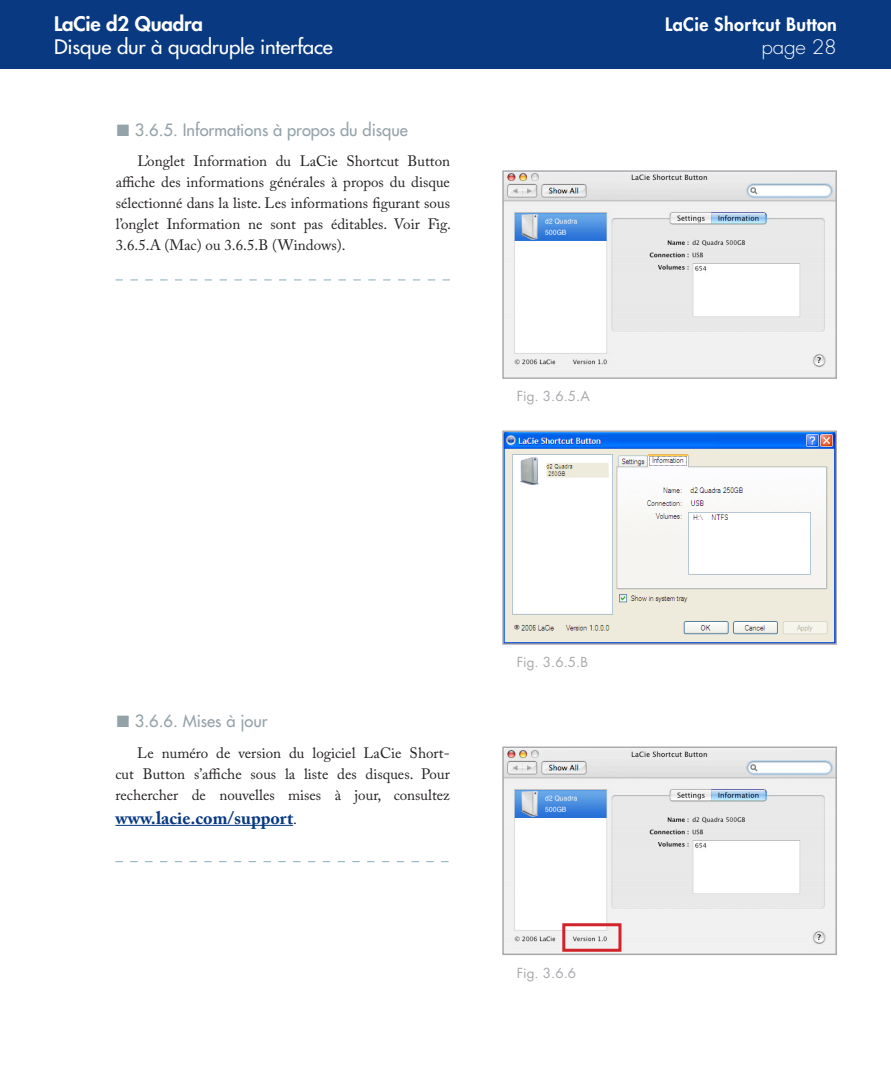
<style>
.page{position:relative;width:891px;height:1080px;background:#fff}
.page>*{position:absolute;margin:0;border:0;box-sizing:border-box;transform-origin:0 0}
.t1{font:19.5px "Futura";letter-spacing:-.01em;color:#fff;scale:1.05 1}
.t2{font:800 19.5px "Futura";letter-spacing:-.01em;color:#fff;scale:1.05 1}
.t3{font:300 19.5px "Futura";color:#fff;scale:1.05 1}
.t4{font:700 18px "Adobe Caslon Pro";color:#083981}
.t5{font:800 18px "Futura";letter-spacing:.02em;color:#fff}
.t6{font:16.5px "Futura";color:#94a2aa}
.t7{font:15px/21px "Adobe Caslon Pro";color:#231f20;text-align:justify}
.t8{font:13.5px "Futura";color:#a8a9ad}
.s1{font-weight:400;font-size:15px;color:#231f20}
</style>
<div class="page">
<div style="left:0;top:0;width:891px;height:69px;background:#083981"></div>
<svg style="left:502px;top:170px;width:335px;height:209px"></svg>
<svg style="left:116px;top:280px;width:334px;height:1px"></svg>
<svg style="left:502px;top:746px;width:335px;height:209px"></svg>
<hr style="left:116px;top:825px;width:177px;height:1px;background:#083981">
<svg style="left:116px;top:861px;width:333px;height:1px"></svg>
<div style="left:562px;top:923px;width:59px;height:29px;border:3px solid #d1232a"></div>
<svg style="left:502px;top:430px;width:335px;height:215px"></svg>
<h1 class="t2" style="left:54px;top:10px;width:143px">LaCie d2 Quadra</h1>
<h1 class="t1" style="left:54px;top:34px;width:267px">Disque dur à quadruple interface</h1>
<h1 class="t3" style="left:762px;top:34px;width:60px">page 28</h1>
<p class="t5" style="left:665px;top:12px;width:173px">LaCie Shortcut Button</p>
<p class="t6" style="left:117px;top:119px;width:292px">■ 3.6.5. Informations à propos du disque</p>
<p class="t7" style="left:116px;top:150px;width:337px;text-indent:22px">L’onglet Information du LaCie Shortcut Button affiche des informations générales à propos du disque sélectionné dans la liste. Les informations figurant sous l’onglet Information ne sont pas éditables. Voir Fig.<br>3.6.5.A (Mac) ou 3.6.5.B (Windows).</p>
<p class="t8" style="left:517px;top:387px;width:74px">Fig. 3.6.5.A</p>
<p class="t6" style="left:117px;top:711px;width:152px">■ 3.6.6. Mises à jour</p>
<p class="t7" style="left:116px;top:742px;width:336px;text-indent:22px">Le numéro de version du logiciel LaCie Short&shy;cut Button s’affiche sous la liste des disques. Pour rechercher de nouvelles mises à jour, consultez</p>
<p class="t4" style="left:116px;top:807px;width:183px">www.lacie.com/support<span class="s1">.</span></p>
<p class="t8" style="left:517px;top:653px;width:73px">Fig. 3.6.5.B</p>
<p class="t8" style="left:517px;top:964px;width:61px">Fig. 3.6.6</p>
</div>
